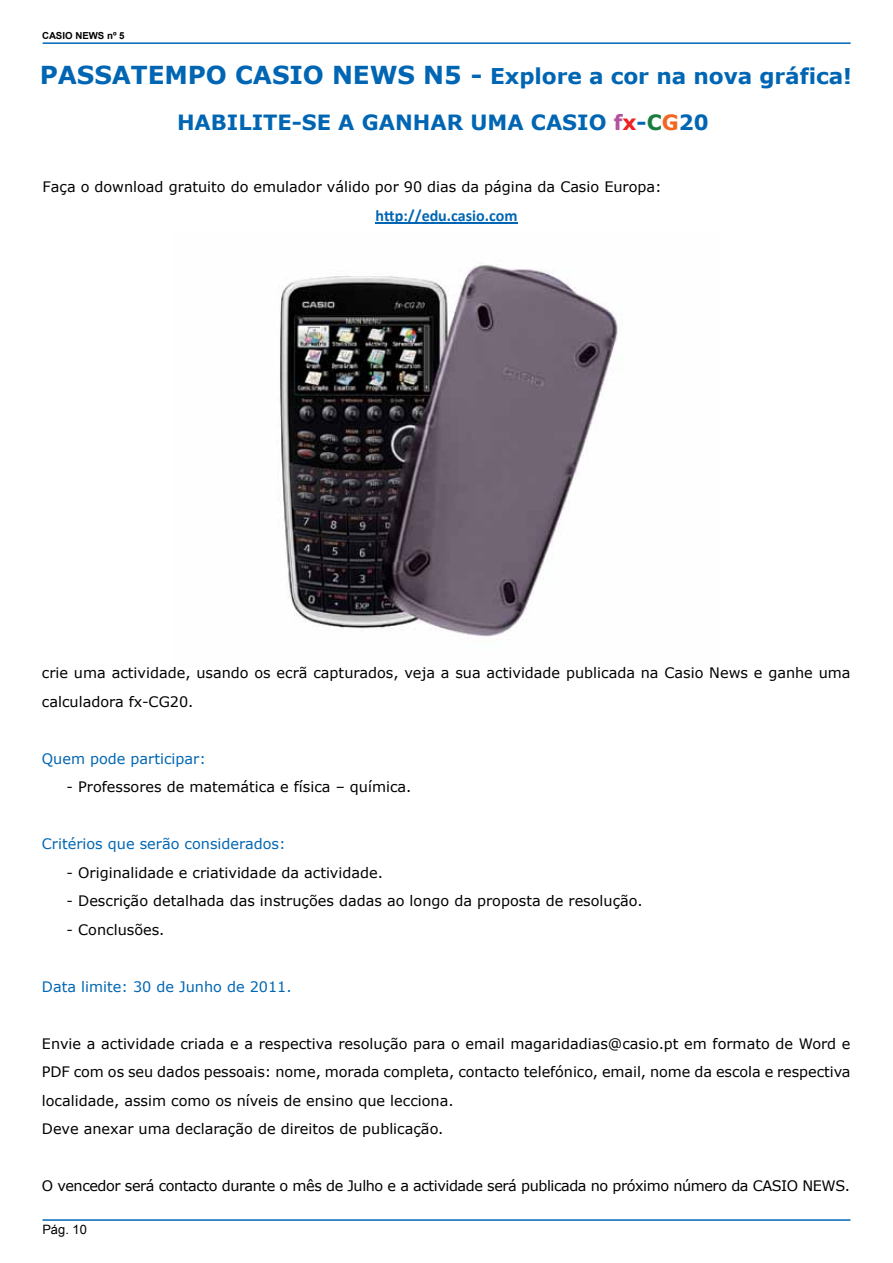
<style>
.page{position:relative;width:893px;height:1263px;background:#fff}
.page>*{position:absolute;margin:0;border:0;box-sizing:border-box;transform-origin:0 0}
.t1{font:700 21.75px "Verdana";letter-spacing:-.005em;color:#0066b3}
.t2{font:700 21px "Verdana";color:#0066b3}
.t3{font:700 16.05px "Calibri";letter-spacing:-.005em;color:#0066b3}
.t4{font:14.4px/28.5px "Verdana";color:#000}
.t5{font:14.4px "Verdana";letter-spacing:-.03em;color:#000}
.t6{font:14.4px "Verdana";color:#0066b3}
.t7{font:12.9px "Arial";color:#000}
.t8{font:700 9.75px "Arial";color:#000}
.s1{font-size:24.75px}
.s2{font-size:24px}
.s3{color:#b5519e}
.s4{color:#ed2224}
.s5{color:#187c3e}
.s6{color:#f26622}
</style>
<div class="page">
<hr style="left:43px;top:1219px;width:807px;height:2px;background:#0066b3">
<hr style="left:43px;top:42px;width:808px;height:2px;background:#0066b3">
<hr style="left:375px;top:223px;width:143px;height:1px;background:#0066b3">
<img style="left:279px;top:262px;width:340px;height:375px">
<p class="t8" style="left:42px;top:29px;width:84px">CASIO NEWS nº 5</p>
<h1 class="t1" style="left:40px;top:62px;width:813px"><span class="s1">PASSATEMPO CASIO NEWS N5</span> <span class="s2">-</span> Explore a cor na nova gráfica!</h1>
<h2 class="t2" style="left:177px;top:109px;width:533px">HABILITE-SE A GANHAR UMA CASIO <span class="s3">f</span><span class="s4">x</span>-<span class="s5">C</span><span class="s6">G</span>20</h2>
<p class="t4" style="left:43px;top:172px;width:621px">Faça o download gratuito do emulador válido por 90 dias da página da Casio Europa:</p>
<p class="t3" style="left:375px;top:206px;width:143px">http://edu.casio.com</p>
<p class="t4" style="left:42px;top:658px;width:810px">crie uma actividade, usando os ecrã capturados, veja a sua actividade publicada na Casio News e ganhe uma calculadora fx-CG20.</p>
<p class="t6" style="left:42px;top:749px;width:166px">Quem pode participar:</p>
<p class="t4" style="left:67px;top:772px;width:346px">- Professores de matemática e física – química.</p>
<p class="t6" style="left:42px;top:835px;width:245px">Critérios que serão considerados:</p>
<p class="t4" style="left:67px;top:858px;width:318px">- Originalidade e criatividade da actividade.</p>
<p class="t4" style="left:67px;top:886px;width:578px">- Descrição detalhada das instruções dadas ao longo da proposta de resolução.</p>
<p class="t4" style="left:67px;top:915px;width:99px">- Conclusões.</p>
<p class="t6" style="left:42px;top:977px;width:251px">Data limite: 30 de Junho de 2011.</p>
<p class="t4" style="left:42px;top:1029px;width:810px">Envie a actividade criada e a respectiva resolução para o email magaridadias@casio.pt em formato de Word e PDF com os seu dados pessoais: nome, morada completa, contacto telefónico, email, nome da escola e respectiva localidade, assim como os níveis de ensino que lecciona.<br>Deve anexar uma declaração de direitos de publicação.</p>
<p class="t5" style="left:42px;top:1177px;width:810px">O vencedor será contacto durante o mês de Julho e a actividade será publicada no próximo número da CASIO NEWS.</p>
<p class="t7" style="left:43px;top:1221px;width:46px">Pág. 10</p>
</div>
